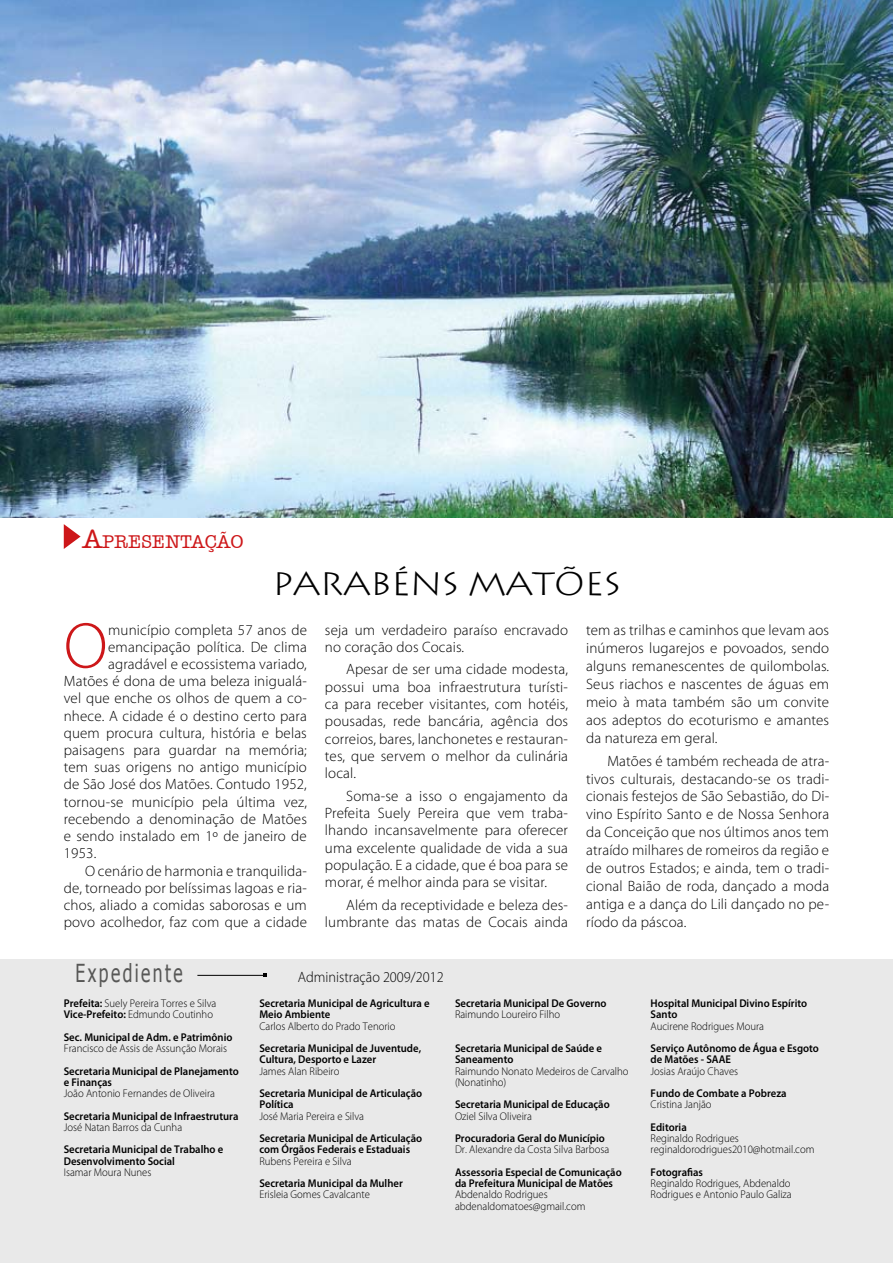
<style>
.page{position:relative;width:893px;height:1263px;background:#fff}
.page>*{position:absolute;margin:0;border:0;box-sizing:border-box;transform-origin:0 0}
.t1{font:300 65.25px "Myriad Pro";color:#cd1719}
.t2{font:300 32.4px "Lithograph";letter-spacing:-.035em;color:#000;scale:1.11 1}
.t3{font:24.75px "Tahoma";letter-spacing:.14em;color:#575756;scale:.71 1}
.t4{font:500 18.9px "Amer Typewriter IT Cby BT";color:#cd1719}
.t5{font:300 15px/18px "Myriad Pro";letter-spacing:.01em;color:#000;text-align:justify}
.t6{font:300 15px "Myriad Pro";letter-spacing:.01em;color:#000;scale:.95 1}
.t7{font:600 11.25px/11.2px "Myriad Pro";color:#000;scale:.95 1}
.t8{font:300 11.25px/11.2px "Myriad Pro";color:#000;scale:.95 1}
.s1{font-size:27px}
.s2{font-weight:600}
</style>
<div class="page">
<img style="left:0;top:0;width:893px;height:518px">
<svg style="left:64px;top:524px;width:17px;height:25px"></svg>
<div style="left:0;top:959px;width:893px;height:304px;background:#e9e9e9"></div>
<hr style="left:197px;top:975px;width:68px;height:1px;background:#000">
<p class="t4" style="left:83px;top:530px;width:162px"><span class="s1">A</span>PRESENTAÇÃO</p>
<h2 class="t2" style="left:272px;top:565px;width:316px">PARABÉNS MATÕES</h2>
<h1 class="t1" style="left:64px;top:607px;width:45px">O</h1>
<p class="t5" style="left:108px;top:620px;width:200px">município completa 57 anos de</p>
<p class="t5" style="left:108px;top:638px;width:200px">emancipação política. De clima</p>
<p class="t5" style="left:108px;top:655px;width:200px">agradável e ecossistema variado,</p>
<p class="t5" style="left:64px;top:672px;width:245px">Matões é dona de uma beleza inigualá-</p>
<p class="t5" style="left:64px;top:689px;width:245px">vel que enche os olhos de quem a co-</p>
<p class="t5" style="left:64px;top:706px;width:245px">nhece. A cidade é o destino certo para</p>
<p class="t5" style="left:64px;top:724px;width:245px">quem procura cultura, história e belas</p>
<p class="t5" style="left:64px;top:741px;width:245px">paisagens para guardar na memória;</p>
<p class="t5" style="left:64px;top:758px;width:245px">tem suas origens no antigo município</p>
<p class="t5" style="left:64px;top:775px;width:245px">de São José dos Matões. Contudo 1952,</p>
<p class="t5" style="left:64px;top:792px;width:245px">tornou-se município pela última vez,</p>
<p class="t5" style="left:64px;top:810px;width:245px">recebendo a denominação de Matões</p>
<p class="t5" style="left:64px;top:827px;width:245px">e sendo instalado em 1º de janeiro de</p>
<p class="t5" style="left:64px;top:844px;width:34px">1953.</p>
<p class="t5" style="left:85px;top:861px;width:223px">O cenário de harmonia e tranquilida-</p>
<p class="t5" style="left:64px;top:878px;width:245px">de, torneado por belíssimas lagoas e ria-</p>
<p class="t5" style="left:64px;top:896px;width:245px">chos, aliado a comidas saborosas e um</p>
<p class="t5" style="left:64px;top:913px;width:245px">povo acolhedor, faz com que a cidade</p>
<p class="t5" style="left:325px;top:621px;width:245px;line-height:17.2px">seja um verdadeiro paraíso encravado no coração dos Cocais.</p>
<p class="t5" style="left:325px;top:661px;width:245px;line-height:17.2px;text-indent:21px">Apesar de ser uma cidade modesta, possui uma boa infraestrutura turísti&shy;ca para receber visitantes, com hotéis, pousadas, rede bancária, agência dos correios, bares, lanchonetes e restauran&shy;tes, que servem o melhor da culinária local.</p>
<p class="t5" style="left:325px;top:787px;width:245px;line-height:17.2px;text-indent:21px">Soma-se a isso o engajamento da Prefeita Suely Pereira que vem traba&shy;lhando incansavelmente para oferecer uma excelente qualidade de vida a sua população. E a cidade, que é boa para se morar, é melhor ainda para se visitar.</p>
<p class="t5" style="left:325px;top:896px;width:245px;line-height:17.4px;text-align:right">Além da receptividade e beleza des&shy;lumbrante das matas de Cocais ainda</p>
<p class="t5" style="left:586px;top:621px;width:245px">tem as trilhas e caminhos que levam aos inúmeros lugarejos e povoados, sendo alguns remanescentes de quilombolas.<br>Seus riachos e nascentes de águas em meio à mata também são um convite aos adeptos do ecoturismo e amantes da natureza em geral.</p>
<p class="t5" style="left:586px;top:751px;width:245px;text-indent:21px">Matões é também recheada de atra&shy;tivos culturais, destacando-se os tradi&shy;cionais festejos de São Sebastião, do Di&shy;vino Espírito Santo e de Nossa Senhora da Conceição que nos últimos anos tem atraído milhares de romeiros da região e de outros Estados; e ainda, tem o tradi&shy;cional Baião de roda, dançado a moda antiga e a dança do Lili dançado no pe&shy;ríodo da páscoa.</p>
<h3 class="t3" style="left:76px;top:957px;width:152px">Expediente</h3>
<p class="t8" style="left:64px;top:997px;width:162px"><span class="s2">Prefeita:</span> Suely Pereira Torres e Silva<br><span class="s2">Vice-Prefeito:</span> Edmundo Coutinho</p>
<p class="t7" style="left:64px;top:1031px;width:179px">Sec. Municipal de Adm. e Patrimônio</p>
<p class="t8" style="left:64px;top:1042px;width:174px">Francisco de Assis de Assunção Morais</p>
<p class="t7" style="left:64px;top:1065px;width:186px">Secretaria Municipal de Planejamento e Finanças</p>
<p class="t8" style="left:64px;top:1087px;width:161px">João Antonio Fernandes de Oliveira</p>
<p class="t7" style="left:64px;top:1110px;width:185px">Secretaria Municipal de Infraestrutura</p>
<p class="t8" style="left:64px;top:1121px;width:126px">José Natan Barros da Cunha</p>
<p class="t7" style="left:64px;top:1144px;width:169px">Secretaria Municipal de Trabalho e<br>Desenvolvimento Social</p>
<p class="t8" style="left:64px;top:1166px;width:94px">Isamar Moura Nunes</p>
<p class="t6" style="left:298px;top:968px;width:155px">Administração 2009/2012</p>
<p class="t7" style="left:259px;top:997px;width:181px">Secretaria Municipal de Agricultura e<br>Meio Ambiente</p>
<p class="t8" style="left:259px;top:1020px;width:145px">Carlos Alberto do Prado Tenorio</p>
<p class="t7" style="left:259px;top:1042px;width:172px">Secretaria Municipal de Juventude,<br>Cultura, Desporto e Lazer</p>
<p class="t8" style="left:259px;top:1065px;width:86px">James Alan Ribeiro</p>
<p class="t7" style="left:259px;top:1087px;width:173px">Secretaria Municipal de Articulação<br>Política</p>
<p class="t8" style="left:259px;top:1110px;width:112px">José Maria Pereira e Silva</p>
<p class="t7" style="left:259px;top:1132px;width:173px">Secretaria Municipal de Articulação com Órgãos Federais e Estaduais</p>
<p class="t8" style="left:259px;top:1155px;width:99px">Rubens Pereira e Silva</p>
<p class="t7" style="left:259px;top:1177px;width:152px">Secretaria Municipal da Mulher</p>
<p class="t8" style="left:259px;top:1189px;width:118px">Erisleia Gomes Cavalcante</p>
<p class="t7" style="left:455px;top:997px;width:161px">Secretaria Municipal De Governo</p>
<p class="t8" style="left:455px;top:1009px;width:112px">Raimundo Loureiro Filho</p>
<p class="t7" style="left:455px;top:1042px;width:156px">Secretaria Municipal de Saúde e<br>Saneamento</p>
<p class="t8" style="left:455px;top:1065px;width:184px">Raimundo Nonato Medeiros de Carvalho (Nonatinho)</p>
<p class="t7" style="left:455px;top:1099px;width:164px">Secretaria Municipal de Educação</p>
<p class="t8" style="left:455px;top:1110px;width:82px">Oziel Silva Oliveira</p>
<p class="t7" style="left:455px;top:1132px;width:159px">Procuradoria Geral do Município</p>
<p class="t8" style="left:455px;top:1144px;width:164px">Dr. Alexandre da Costa Silva Barbosa</p>
<p class="t7" style="left:455px;top:1166px;width:177px">Assessoria Especial de Comunicação da Prefeitura Municipal de Matões</p>
<p class="t8" style="left:455px;top:1189px;width:139px">Abdenaldo Rodrigues abdenaldomatoes@gmail.com</p>
<p class="t7" style="left:651px;top:997px;width:166px">Hospital Municipal Divino Espírito<br>Santo</p>
<p class="t8" style="left:651px;top:1020px;width:121px">Aucirene Rodrigues Moura</p>
<p class="t7" style="left:651px;top:1042px;width:179px">Serviço Autônomo de Água e Esgoto de Matões - SAAE</p>
<p class="t8" style="left:651px;top:1065px;width:94px">Josias Araújo Chaves</p>
<p class="t7" style="left:651px;top:1087px;width:145px">Fundo de Combate a Pobreza</p>
<p class="t8" style="left:651px;top:1099px;width:66px">Cristina Janjão</p>
<p class="t7" style="left:651px;top:1121px;width:40px">Editoria</p>
<p class="t8" style="left:651px;top:1132px;width:174px">Reginaldo Rodrigues reginaldorodrigues2010@hotmail.com</p>
<p class="t7" style="left:651px;top:1166px;width:57px">Fotografias</p>
<p class="t8" style="left:651px;top:1177px;width:150px">Reginaldo Rodrigues, Abdenaldo<br>Rodrigues e Antonio Paulo Galiza</p>
</div>
